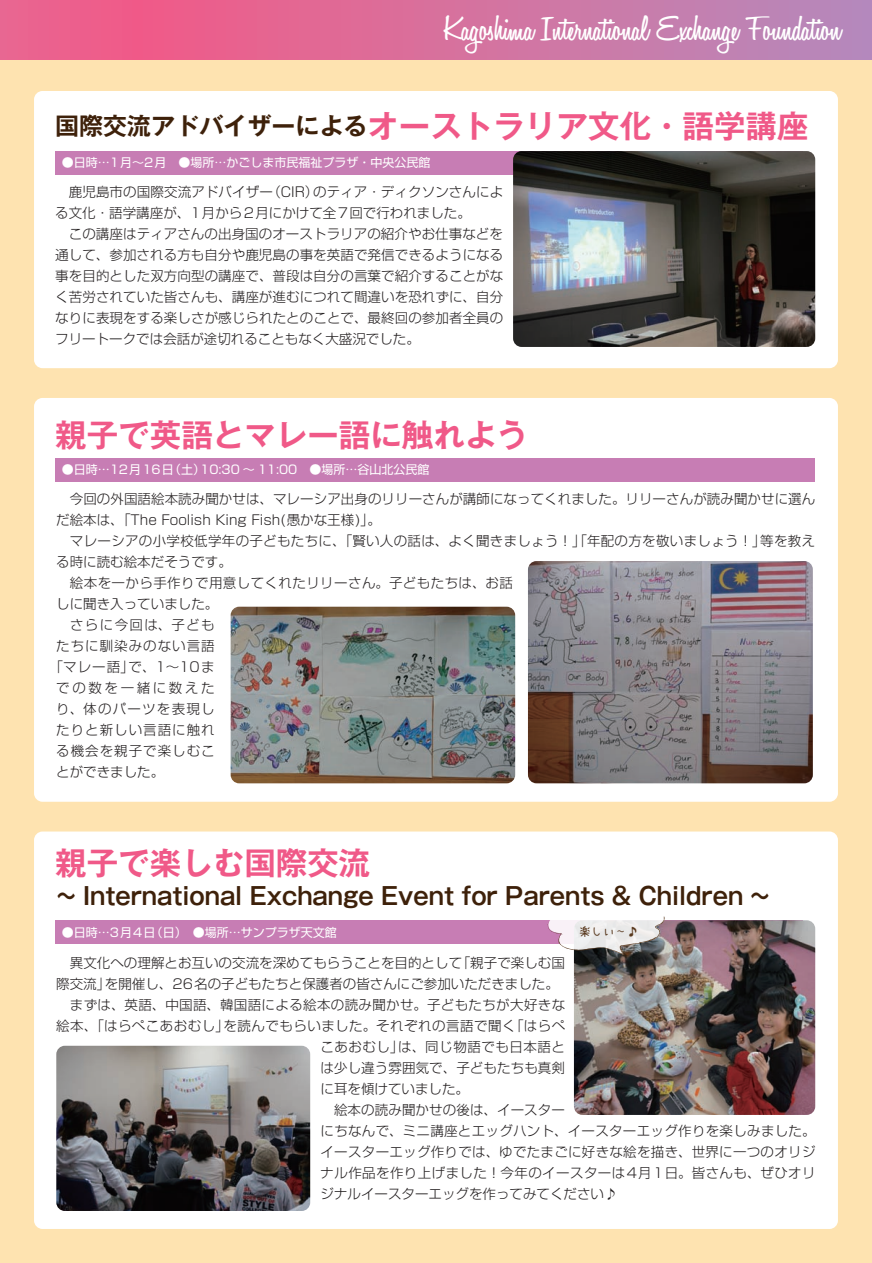
<style>
.page{position:relative;width:872px;height:1263px;background:#fff}
.page>*{position:absolute;margin:0;border:0;box-sizing:border-box;transform-origin:0 0}
.t1{font:600 36px "Honey Script";color:#fff;scale:1.1 1}
.t2{font:700 31.5px "Gothic MB101 Pr 6 N De";color:#f05988}
.t3{font:700 24px "Gothic MB101 Pr 6 N De";color:#3e210a;scale:.93 1}
.t4{font:300 13.5px/21px "Shin Go Pr 6 N";letter-spacing:.005em;color:#231f20}
.t5{font:300 13.5px "Shin Go Pr 6 N";letter-spacing:.025em;color:#231f20}
.t6{font:300 13.5px "Shin Go Pr 6 N";letter-spacing:.03em;color:#231f20}
.t7{font:300 13.5px "Shin Go Pr 6 N";letter-spacing:.035em;color:#231f20}
.t8{font:300 13.5px "Shin Go Pr 6 N";letter-spacing:.075em;color:#231f20}
.t9{font:300 13.5px "Shin Go Pr 6 N";letter-spacing:.04em;color:#231f20}
.t10{font:300 13.5px "Shin Go Pr 6 N";letter-spacing:.09em;color:#231f20}
.t11{font:300 13.5px "Shin Go Pr 6 N";letter-spacing:.1em;color:#231f20}
.t12{font:300 13.5px "Shin Go Pr 6 N";letter-spacing:.19em;color:#231f20}
.t13{font:12px "Shin Go Pr 6 N";color:#fff}
.t14{font:12px "uzura font";color:#59391e}
.s1{font-size:24px;color:#3e210a}
.s2{font-family:"Kodomo Rounded";font-weight:300}
</style>
<div class="page">
<div style="left:0;top:60px;width:872px;height:1203px;background:#fee3b0"></div>
<div style="left:0;top:0;width:872px;height:60px;background:linear-gradient(to right,#f65883,#b788b9)"></div>
<div style="left:34px;top:91px;width:804px;height:277px;background:#fff;border-radius:9px"></div>
<div style="left:55px;top:151px;width:747px;height:23px;background:#c77db4"></div>
<div style="left:34px;top:398px;width:804px;height:404px;background:#fff;border-radius:9px"></div>
<div style="left:55px;top:458px;width:760px;height:23px;background:#c77db4"></div>
<img style="left:528px;top:561px;width:285px;height:222px">
<img style="left:231px;top:607px;width:284px;height:176px">
<div style="left:34px;top:831px;width:804px;height:398px;background:#fff;border-radius:9px"></div>
<div style="left:55px;top:920px;width:747px;height:24px;background:#c77db4"></div>
<img style="left:56px;top:1046px;width:254px;height:165px">
<img style="left:574px;top:920px;width:241px;height:195px">
<svg style="left:547px;top:916px;width:118px;height:39px"></svg>
<img style="left:513px;top:151px;width:302px;height:196px">
<p class="t1" style="left:444px;top:7px;width:362px">Kagoshima International Exchange Foundation</p>
<p class="t2" style="left:55px;top:100px;width:755px"><span class="s1">国際交流アドバイザーによる</span>オーストラリア文化・語学講座</p>
<p class="t13" style="left:62px;top:153px;width:370px">●日時…1月～2月　●場所…かごしま市民福祉プラザ・中央公民館</p>
<p class="t4" style="left:55px;top:180px;width:449px">　鹿児島市の国際交流アドバイザー（CIR）のティア・ディクソンさんによる文化・語学講座が、1月から2月にかけて全7回で行われました。<br>　この講座はティアさんの出身国のオーストラリアの紹介やお仕事などを通して、参加される方も自分や鹿児島の事を英語で発信できるようになる事を目的とした双方向型の講座で、普段は自分の言葉で紹介することがなく苦労されていた皆さんも、講座が進むにつれて間違いを恐れずに、自分なりに表現をする楽しさが感じられたとのことで、最終回の参加者全員のフリートークでは会話が途切れることもなく大盛況でした。</p>
<p class="t2" style="left:55px;top:409px;width:474px">親子で英語とマレー語に触れよう</p>
<p class="t13" style="left:62px;top:460px;width:369px">●日時…12月16日（土）10:30 ～ 11:00　●場所…谷山北公民館</p>
<p class="t4" style="left:56px;top:487px;width:760px">　今回の外国語絵本読み聞かせは、マレーシア出身のリリーさんが講師になってくれました。リリーさんが読み聞かせに選ん</p>
<p class="t4" style="left:56px;top:508px;width:326px">だ絵本は、「The Foolish King Fish(愚かな王様)」。</p>
<p class="t5" style="left:56px;top:530px;width:760px">　マレーシアの小学校低学年の子どもたちに、「賢い人の話は、よく聞きましょう！」「年配の方を敬いましょう！」等を教え</p>
<p class="t4" style="left:56px;top:550px;width:177px">る時に読む絵本だそうです。</p>
<p class="t6" style="left:56px;top:572px;width:458px">　絵本を一から手作りで用意してくれたリリーさん。子どもたちは、お話</p>
<p class="t4" style="left:56px;top:592px;width:163px">しに聞き入っていました。</p>
<p class="t11" style="left:70px;top:614px;width:146px">さらに今回は、子ども</p>
<p class="t8" style="left:56px;top:635px;width:160px">たちに馴染みのない言語</p>
<p class="t4" style="left:50px;top:655px;width:167px">「マレー語」で、1～10ま</p>
<p class="t12" style="left:56px;top:677px;width:160px">での数を一緒に数えた</p>
<p class="t10" style="left:56px;top:698px;width:160px">り、体のパーツを表現し</p>
<p class="t8" style="left:56px;top:719px;width:160px">たりと新しい言語に触れ</p>
<p class="t8" style="left:56px;top:740px;width:160px">る機会を親子で楽しむこ</p>
<p class="t4" style="left:56px;top:760px;width:109px">とができました。</p>
<p class="t2" style="left:55px;top:837px;width:317px">親子で楽しむ国際交流</p>
<p class="t3" style="left:55px;top:876px;width:771px">～ International Exchange Event for Parents &amp; Children ～</p>
<p class="t13" style="left:62px;top:922px;width:277px">●日時…3月4日（日）　●場所…サンプラザ天文館</p>
<p class="t14" style="left:578px;top:925px;width:61px">楽しい<span class="s2">～</span>♪</p>
<p class="t4" style="left:56px;top:951px;width:510px">　異文化への理解とお互いの交流を深めてもらうことを目的として「親子で楽しむ国</p>
<p class="t4" style="left:56px;top:972px;width:504px">際交流」を開催し、26名の子どもたちと保護者の皆さんにご参加いただきました。</p>
<p class="t5" style="left:56px;top:994px;width:510px">　まずは、英語、中国語、韓国語による絵本の読み聞かせ。子どもたちが大好きな</p>
<p class="t7" style="left:56px;top:1015px;width:510px">絵本、「はらぺこあおむし」を読んでもらいました。それぞれの言語で聞く「はらぺ</p>
<p class="t9" style="left:320px;top:1036px;width:246px">こあおむし」は、同じ物語でも日本語と</p>
<p class="t4" style="left:320px;top:1056px;width:246px">は少し違う雰囲気で、子どもたちも真剣</p>
<p class="t4" style="left:320px;top:1077px;width:150px">に耳を傾けていました。</p>
<p class="t4" style="left:320px;top:1098px;width:246px">　絵本の読み聞かせの後は、イースター</p>
<p class="t4" style="left:320px;top:1119px;width:496px">にちなんで、ミニ講座とエッグハント、イースターエッグ作りを楽しみました。</p>
<p class="t4" style="left:320px;top:1140px;width:496px">イースターエッグ作りでは、ゆでたまごに好きな絵を描き、世界に一つのオリジ</p>
<p class="t6" style="left:320px;top:1162px;width:497px">ナル作品を作り上げました！今年のイースターは4月1日。皆さんも、ぜひオリ</p>
<p class="t4" style="left:320px;top:1183px;width:298px">ジナルイースターエッグを作ってみてください♪</p>
</div>
